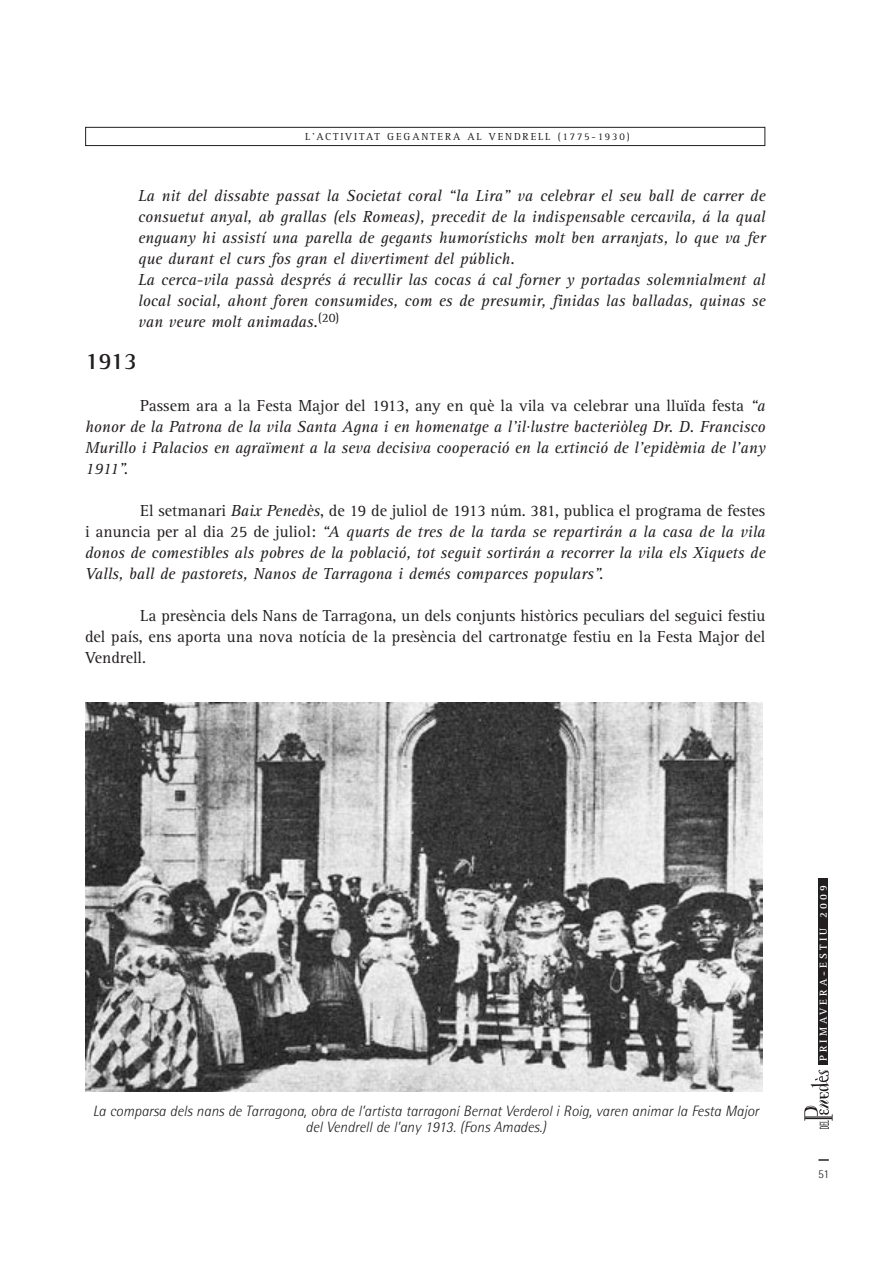
<style>
.page{position:relative;width:893px;height:1263px;background:#fff}
.page>*{position:absolute;margin:0;border:0;box-sizing:border-box;transform-origin:0 0}
.SUBTITULAR_CB{font:700 24px "Rotis Semi Serif";color:#231f20}
.TEXT_TIRAT_FORMATEJA{font:italic 16.5px/21px "Rotis Serif";color:#231f20;text-align:justify}
.CITACIO_CURSIVA{font:italic 16.5px/21px "Rotis Serif";color:#231f20;text-align:justify}
.TEXT_TIRAT_FORMATEJA-2{font:16.5px/21px "Rotis Serif";color:#231f20;text-align:justify}
.PEU_DE_FOTO{font:italic 300 15px/16.5px "Rotis Semi Sans";color:#231f20;text-align:center}
.t1{font:300 12px "Rotis Semi Sans";color:#231f20}
.TEXT_TIRAT{font:10.5px "Rotis Serif";letter-spacing:.175em;color:#231f20}
.t2{font:700 10.5px "Rotis Serif";letter-spacing:.3em;color:#fff}
.s1{font-style:normal}
</style>
<div class="page">
<svg style="left:818px;top:1159px;width:11px;height:2px"></svg>
<svg style="left:804px;top:1070px;width:29px;height:59px"></svg>
<div style="left:818px;top:878px;width:10px;height:187px;background:#231f20"></div>
<img style="left:86px;top:702px;width:676px;height:389px">
<div style="left:85px;top:127px;width:680px;height:19px;border:1px solid #231f20"></div>
<p class="TEXT_TIRAT" style="left:305px;top:130px;width:20px">l 'activitat</p>
<p class="TEXT_TIRAT" style="left:387px;top:130px;width:10px">gegantera</p>
<p class="TEXT_TIRAT" style="left:467px;top:130px;width:9px">al</p>
<p class="TEXT_TIRAT" style="left:489px;top:130px;width:9px">vendrell</p>
<p class="TEXT_TIRAT" style="left:558px;top:130px;width:74px">(1775-1930)</p>
<p class="CITACIO_CURSIVA" style="left:138px;top:186px;width:629px">La nit del dissabte passat la Societat coral “la Lira” va celebrar el seu ball de carrer de consuetut anyal, ab grallas (els Romeas), precedit de la indispensable cercavila, á la qual enguany hi assistí una parella de gegants humorístichs molt ben arranjats, lo que va fer que durant el curs fos gran el divertiment del públich.</p>
<p class="CITACIO_CURSIVA" style="left:138px;top:270px;width:629px">La cerca-vila passà després á recullir las cocas á cal forner y portadas solemnialment al local social, ahont foren consumides, com es de presumir, finidas las balladas, quinas se van veure molt animadas. <sup>(20)</sup></p>
<p class="SUBTITULAR_CB" style="left:85px;top:347px;width:54px">1913</p>
<p class="TEXT_TIRAT_FORMATEJA" style="left:85px;top:396px;width:682px;text-indent:55px"><span class="s1">Passem ara a la Festa Major del 1913, any en què la vila va celebrar una lluïda festa</span> “a honor de la Patrona de la vila Santa Agna i en homenatge a l'il·lustre bacteriòleg Dr. D. Francisco Murillo i Palacios en agraïment a la seva decisiva cooperació en la extinció de l'epidèmia de l'any 1911”.</p>
<p class="TEXT_TIRAT_FORMATEJA" style="left:85px;top:501px;width:682px;text-indent:55px"><span class="s1">El setmanari</span> Baix Penedès<span class="s1">, de 19 de juliol de 1913 núm. 381, publica el programa de festes i anuncia per al dia 25 de juliol:</span> “A quarts de tres de la tarda se repartirán a la casa de la vila donos de comestibles als pobres de la població, tot seguit sortirán a recorrer la vila els Xiquets de Valls, ball de pastorets, Nanos de Tarragona i demés comparces populars”.</p>
<p class="TEXT_TIRAT_FORMATEJA-2" style="left:85px;top:606px;width:682px;text-indent:55px">La presència dels Nans de Tarragona, un dels conjunts històrics peculiars del seguici festiu del país, ens aporta una nova notícia de la presència del cartronatge festiu en la Festa Major del Vendrell.</p>
<p class="PEU_DE_FOTO" style="left:93px;top:1102px;width:668px">La comparsa dels nans de Tarragona, obra de l’artista tarragoní Bernat Verderol i Roig, varen animar la Festa Major del Vendrell de l’any 1913. (Fons Amades.)</p>
<p class="t2" style="left:817px;top:1061px;width:177px;rotate:-90deg">PRIMAVERA-ESTIU 2009</p>
<p class="t1" style="left:818px;top:1167px;width:13px">51</p>
</div>
